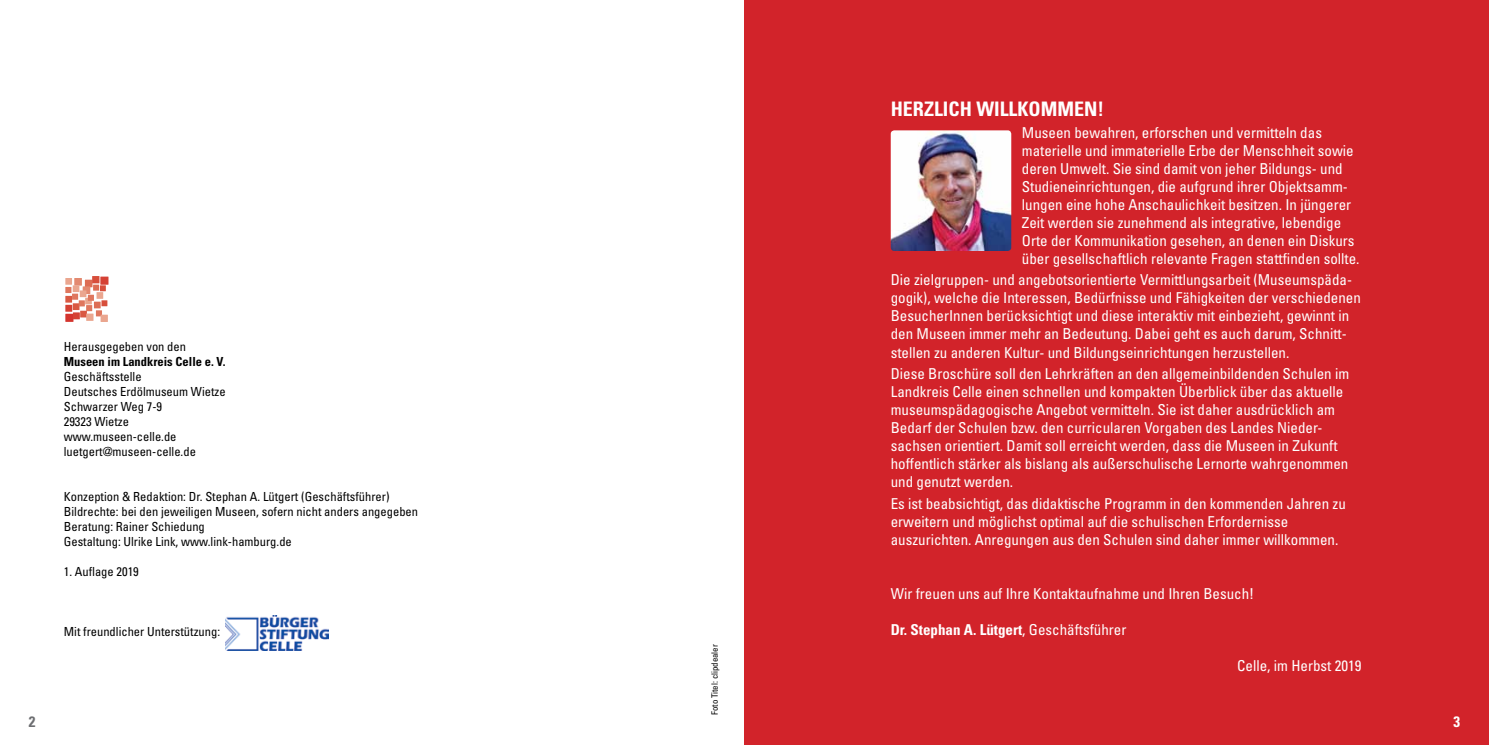
<style>
.page{position:relative;width:1489px;height:745px;background:#fff}
.page>*{position:absolute;margin:0;border:0;box-sizing:border-box;transform-origin:0 0}
.t1{font:700 condensed 20px "Univers";color:#fff}
.t2{font:condensed 15px/18px "Univers";color:#fff}
.t3{font:700 condensed 15px "Univers";color:#fff}
.t4{font:700 condensed 15px "Univers";color:#6d6e71}
.t5{font:condensed 12.5px/15px "Univers";color:#000}
.t6{font:700 condensed 12.5px "Univers";color:#000}
.t7{font:condensed 8.75px "Univers";color:#000}
.s1{font-weight:400}
</style>
<div class="page">
<div style="left:744px;top:0;width:744px;height:744px;background:#d2232a"></div>
<img style="left:890px;top:130px;width:121px;height:121px">
<div style="left:65px;top:278px;width:7px;height:6px;background:#eaa68f"></div>
<div style="left:74px;top:278px;width:8px;height:7px;background:#e38970"></div>
<div style="left:85px;top:279px;width:7px;height:8px;background:#dd6d54"></div>
<div style="left:92px;top:276px;width:7px;height:7px;background:#d74e3b"></div>
<div style="left:100px;top:276px;width:8px;height:8px;background:#d54134"></div>
<div style="left:65px;top:313px;width:8px;height:8px;background:#d4342e"></div>
<div style="left:73px;top:312px;width:7px;height:7px;background:#d54134"></div>
<div style="left:86px;top:313px;width:7px;height:8px;background:#eaa68f"></div>
<div style="left:101px;top:314px;width:7px;height:8px;background:#eaa68f"></div>
<svg style="left:65px;top:284px;width:42px;height:32px"></svg>
<img style="left:225px;top:615px;width:104px;height:34px">
<p class="t5" style="left:64px;top:338px;width:124px">Herausgegeben von den</p>
<p class="t6" style="left:64px;top:353px;width:163px">Museen im Landkreis Celle e. V.</p>
<p class="t5" style="left:64px;top:368px;width:163px">Geschäftsstelle<br>Deutsches Erdölmuseum Wietze<br>Schwarzer Weg 7-9<br>29323 Wietze www.museen-celle.de luetgert@museen-celle.de</p>
<p class="t5" style="left:64px;top:488px;width:356px">Konzeption &amp; Redaktion: Dr. Stephan A. Lütgert (Geschäftsführer)<br>Bildrechte: bei den jeweiligen Museen, sofern nicht anders angegeben Beratung: Rainer Schiedung<br>Gestaltung: Ulrike Link, www.link-hamburg.de</p>
<p class="t5" style="left:64px;top:563px;width:76px">1. Auflage 2019</p>
<p class="t5" style="left:64px;top:623px;width:158px">Mit freundlicher Unterstützung:</p>
<p class="t4" style="left:29px;top:711px;width:8px">2</p>
<p class="t7" style="left:709px;top:714px;width:72px;rotate:-90deg">Foto Titel: clipdealer</p>
<h1 class="t1" style="left:890px;top:97px;width:215px">Herzlich willkommen!</h1>
<p class="t2" style="left:1021px;top:123px;width:339px">Museen bewahren, erforschen und vermitteln das materielle und immaterielle Erbe der Menschheit sowie deren Umwelt. Sie sind damit von jeher Bildungs- und Studieneinrichtungen, die aufgrund ihrer Objektsamm&shy;lungen eine hohe Anschaulichkeit besitzen. In jüngerer Zeit werden sie zunehmend als integrative, lebendige Orte der Kommunikation gesehen, an denen ein Diskurs über gesellschaftlich relevante Fragen stattfinden sollte.</p>
<p class="t2" style="left:890px;top:271px;width:471px">Die zielgruppen- und angebotsorientierte Vermittlungsarbeit (Museumspäda&shy;gogik), welche die Interessen, Bedürfnisse und Fähigkeiten der verschiedenen BesucherInnen berücksichtigt und diese interaktiv mit einbezieht, gewinnt in den Museen immer mehr an Bedeutung. Dabei geht es auch darum, Schnitt&shy;stellen zu anderen Kultur- und Bildungseinrichtungen herzustellen.</p>
<p class="t2" style="left:890px;top:364px;width:460px">Diese Broschüre soll den Lehrkräften an den allgemeinbildenden Schulen im Landkreis Celle einen schnellen und kompakten Überblick über das aktuelle museumspädagogische Angebot vermitteln. Sie ist daher ausdrücklich am Bedarf der Schulen bzw. den curricularen Vorgaben des Landes Nieder&shy;sachsen orientiert. Damit soll erreicht werden, dass die Museen in Zukunft hoffentlich stärker als bislang als außerschulische Lernorte wahrgenommen und genutzt werden.</p>
<p class="t2" style="left:890px;top:494px;width:456px">Es ist beabsichtigt, das didaktische Programm in den kommenden Jahren zu erweitern und möglichst optimal auf die schulischen Erfordernisse auszurichten. Anregungen aus den Schulen sind daher immer willkommen.</p>
<p class="t2" style="left:890px;top:584px;width:365px">Wir freuen uns auf Ihre Kontaktaufnahme und Ihren Besuch!</p>
<p class="t3" style="left:890px;top:620px;width:237px">Dr. Stephan A. Lütgert<span class="s1">, Geschäftsführer</span></p>
<p class="t2" style="left:1237px;top:656px;width:126px">Celle, im Herbst 2019</p>
<p class="t3" style="left:1453px;top:711px;width:8px">3</p>
</div>
